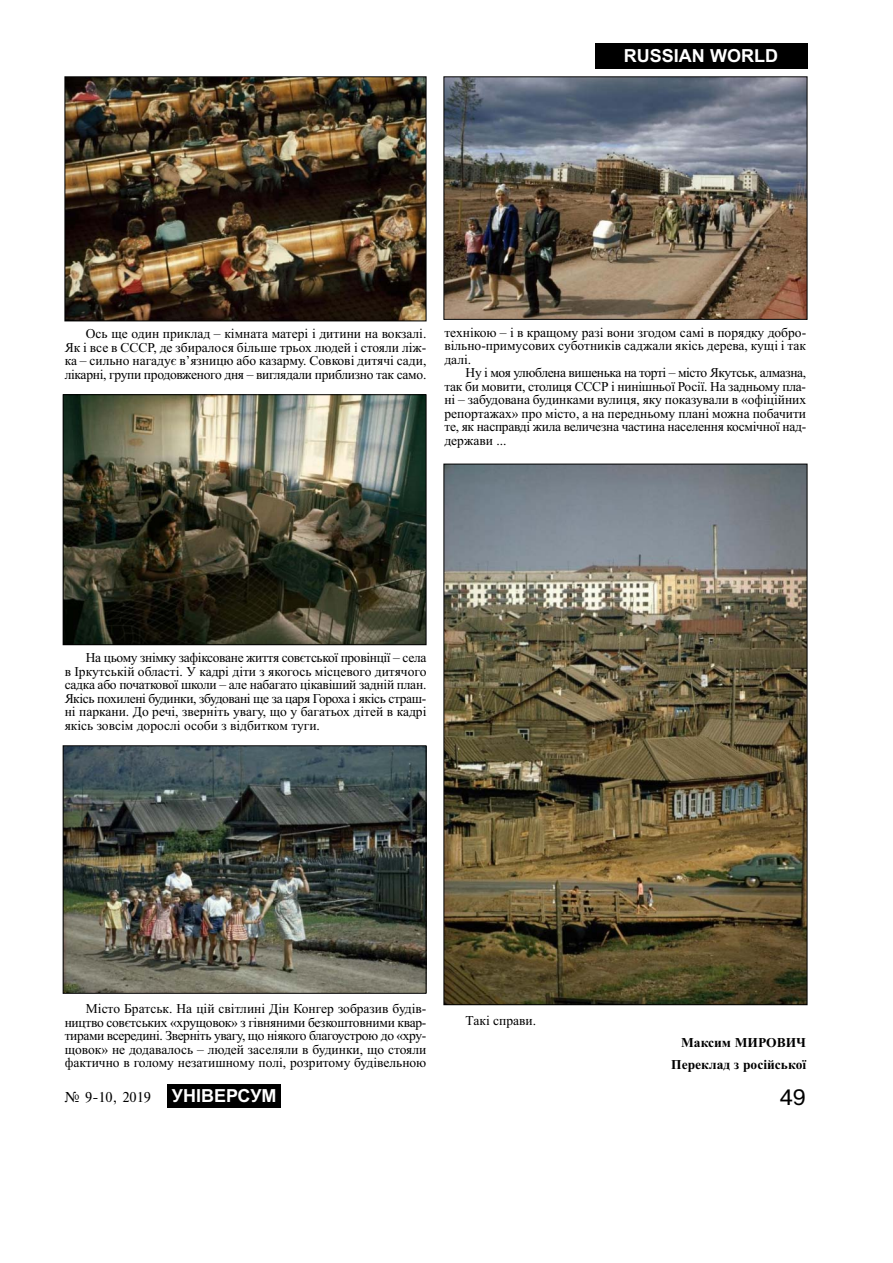
<style>
.page{position:relative;width:893px;height:1263px;background:#fff}
.page>*{position:absolute;margin:0;border:0;box-sizing:border-box;transform-origin:0 0}
.t1{font:21px "Ukr";color:#000}
.t2{font:700 18px "Arial";color:#fff}
.t3{font:15px "Times";color:#000}
.t4{font:13.5px/13.5px "Times New Roman";color:#000;text-align:justify}
.t5{font:700 13.5px/22px "Times New Roman";color:#000;text-align:right}
.s1{font-family:"Arial";font-weight:700;font-size:18px;color:#fff}
</style>
<div class="page">
<div style="left:167px;top:1084px;width:114px;height:24px;background:#000"></div>
<div style="left:594px;top:43px;width:213px;height:26px;background:#000"></div>
<img style="left:67px;top:79px;width:357px;height:240px">
<div style="left:65px;top:77px;width:361px;height:244px;border:1px solid #000"></div>
<img style="left:65px;top:396px;width:359px;height:247px">
<div style="left:63px;top:394px;width:363px;height:251px;border:1px solid #000"></div>
<img style="left:445px;top:466px;width:360px;height:537px">
<img style="left:445px;top:79px;width:360px;height:239px">
<div style="left:443px;top:77px;width:364px;height:243px;border:1px solid #000"></div>
<img style="left:65px;top:748px;width:359px;height:244px">
<div style="left:63px;top:746px;width:363px;height:248px;border:1px solid #000"></div>
<h2 class="t2" style="left:623px;top:46px;width:156px">RUSSIAN WORLD</h2>
<p class="t4" style="left:65px;top:328px;width:363px;text-indent:21px">Ось ще один приклад – кімната матері і дитини на вокзалі.<br>Як і все в СССР, де збиралося більше трьох людей і стояли ліж&shy;ка – сильно нагадує в’язницю або казарму. Совкові дитячі сади, лікарні, групи продовженого дня – виглядали приблизно так само.</p>
<p class="t4" style="left:444px;top:327px;width:363px">технікою – і в кращому разі вони згодом самі в порядку добро&shy;вільно-примусових суботників саджали якісь дерева, кущі і так далі.</p>
<p class="t4" style="left:444px;top:367px;width:363px;text-indent:21px">Ну і моя улюблена вишенька на торті – місто Якутськ, алмазна, так би мовити, столиця СССР і нинішньої Росії. На задньому пла&shy;ні – забудована будинками вулиця, яку показували в «офіційних репортажах» про місто, а на передньому плані можна побачити те, як насправді жила величезна частина населення космічної над&shy;держави ...</p>
<p class="t4" style="left:65px;top:652px;width:363px;text-indent:21px">На цьому знімку зафіксоване життя совєтської провінції – села в Іркутській області. У кадрі діти з якогось місцевого дитячого садка або початкової школи – але набагато цікавіший задній план.<br>Якісь похилені будинки, збудовані ще за царя Гороха і якісь страш&shy;ні паркани. До речі, зверніть увагу, що у багатьох дітей в кадрі якісь зовсім дорослі особи з відбитком туги.</p>
<p class="t4" style="left:65px;top:1003px;width:363px;text-indent:21px">Місто Братськ. На цій світлині Дін Конгер зобразив будів&shy;ництво совєтських «хрущовок» з гівняними безкоштовними квар&shy;тирами всередині. Зверніть увагу, що ніякого благоустрою до «хру&shy;щовок» не додавалось – людей заселяли в будинки, що стояли фактично в голому незатишному полі, розритому будівельною</p>
<p class="t4" style="left:465px;top:1015px;width:72px">Такі справи.</p>
<p class="t5" style="left:671px;top:1031px;width:136px">Максим МИРОВИЧ<br>Переклад з російської</p>
<p class="t3" style="left:64px;top:1088px;width:214px">‹ 9-10, 2019 <span class="s1">УНІВЕРСУМ</span></p>
<h1 class="t1" style="left:779px;top:1086px;width:27px">49</h1>
</div>
